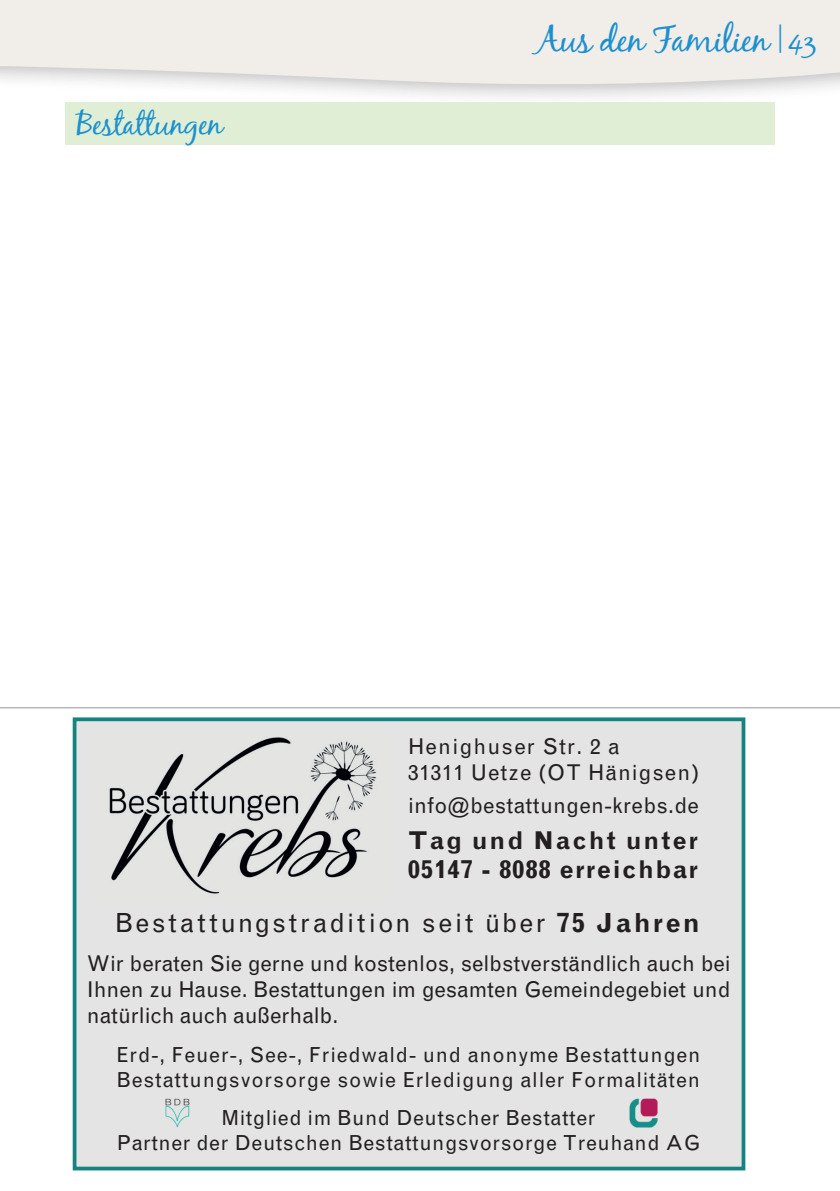
<style>
.page{position:relative;width:840px;height:1191px;background:#fff}
.page>*{position:absolute;margin:0;border:0;box-sizing:border-box;transform-origin:0 0}
.t1{font:36px "Black Jack";letter-spacing:-.02em;color:#1d90d0}
.t2{font:32px "Black Jack";letter-spacing:-.02em;color:#1d90d0}
.t3{font:26.4px "Grotesque MT Std";letter-spacing:.1em;color:#231f20}
.t4{font:700 24.6px/29.4px "Grotesque MT Std";letter-spacing:.06em;color:#231f20}
.t5{font:21.8px/26px "Grotesque MT Std";letter-spacing:.01em;color:#231f20;text-align:justify}
.t6{font:21.8px/26px "Grotesque MT Std";letter-spacing:.045em;color:#231f20}
.t7{font:20.8px/24.8px "Grotesque MT Std";letter-spacing:.035em;color:#231f20}
.s1{font-size:28px}
.s2{font-weight:700}
</style>
<div class="page">
<svg style="left:0;top:0;width:839px;height:94px;background:#efece8"></svg>
<div style="left:75px;top:719px;width:668px;height:449px;background:#e3e4e3"></div>
<div style="left:73px;top:717px;width:672px;height:453px;border:4px solid #148381"></div>
<img style="left:109px;top:737px;width:268px;height:157px">
<img style="left:629px;top:1098px;width:28px;height:29px">
<img style="left:165px;top:1098px;width:25px;height:29px">
<div style="left:65px;top:102px;width:709px;height:43px;background:#dfeed4"></div>
<hr style="left:0;top:707px;width:839px;height:1px;background:#939598">
<h2 class="t2" style="left:77px;top:104px;width:147px">Bestattungen</h2>
<h1 class="t1" style="left:535px;top:17px;width:282px">Aus den Familien | <span class="s1">43</span></h1>
<p class="t6" style="left:408px;top:734px;width:292px">Henighuser Str. 2 a<br>31311 Uetze (OT Hänigsen)</p>
<p class="t5" style="left:408px;top:793px;width:292px">info@bestattungen-krebs.de</p>
<p class="t4" style="left:408px;top:825px;width:291px">Tag und Nacht unter<br>05147 - 8088 erreichbar</p>
<p class="t3" style="left:115px;top:907px;width:586px">Bestattungstradition seit über <span class="s2">75 Jahren</span></p>
<p class="t5" style="left:87px;top:950px;width:644px">Wir beraten Sie gerne und kostenlos, selbstverständlich auch bei Ihnen zu Hause. Bestattungen im gesamten Gemeindegebiet und natürlich auch außerhalb.</p>
<p class="t7" style="left:116px;top:1042px;width:585px">Erd-, Feuer-, See-, Friedwald- und anonyme Bestattungen<br>Bestattungsvorsorge sowie Erledigung aller Formalitäten</p>
<p class="t7" style="left:117px;top:1105px;width:585px;text-align:center">Mitglied im Bund Deutscher Bestatter<br>Partner der Deutschen Bestattungsvorsorge Treuhand AG</p>
</div>
